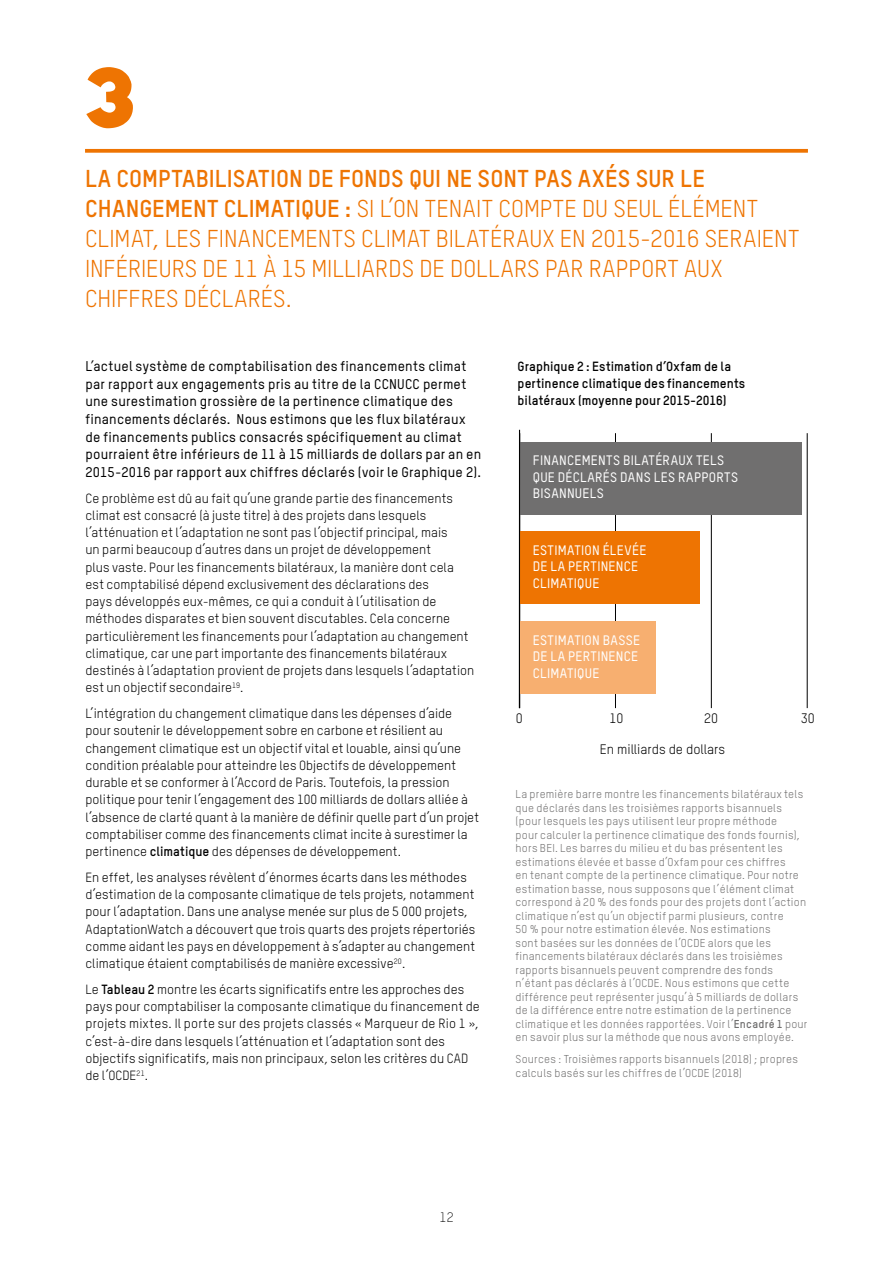
<style>
.page{position:relative;width:893px;height:1263px;background:#fff}
.page>*{position:absolute;margin:0;border:0;box-sizing:border-box;transform-origin:0 0}
.t1{font:84px "Oxfam Global Headline";color:#ee7402}
.t2{font:24px/30px "Oxfam TSTARPRO";letter-spacing:.005em;color:#ee7402}
.t3{font:500 13.8px/17.5px "Oxfam TSTARPRO";letter-spacing:.015em;color:#000}
.t4{font:500 13.5px/16.5px "Oxfam TSTARPRO";letter-spacing:.02em;color:#fff}
.t5{font:13.5px "Oxfam TSTARPRO";color:#000}
.t6{font:300 13.5px "Oxfam TSTARPRO";color:#000}
.t7{font:13.2px/17.2px "Oxfam TSTARPRO";letter-spacing:.005em;color:#000}
.t8{font:700 13.2px/17.2px "Oxfam TSTARPRO";letter-spacing:.005em;color:#000}
.t9{font:11.25px/13.5px "Oxfam TSTARPRO";letter-spacing:.02em;color:#706f6f}
.s1{font-weight:700}
</style>
<div class="page">
<svg style="left:85px;top:149px;width:723px;height:4px;background:#ef7e14"></svg>
<hr style="left:615px;top:433px;width:1px;height:275px;background:#000">
<hr style="left:711px;top:433px;width:1px;height:275px;background:#000">
<hr style="left:807px;top:433px;width:1px;height:275px;background:#000">
<div style="left:520px;top:442px;width:281px;height:72px;background:#706f6f"></div>
<div style="left:520px;top:531px;width:180px;height:73px;background:#ee7402"></div>
<div style="left:520px;top:621px;width:136px;height:72px;background:#f7af70"></div>
<hr style="left:519px;top:430px;width:1px;height:278px;background:#000">
<h1 class="t1" style="left:85px;top:25px;width:52px">3</h1>
<p class="t2" style="left:85px;top:164px;width:716px"><span class="s1">LA COMPTABILISATION DE FONDS QUI NE SONT PAS AXÉS SUR LE CHANGEMENT CLIMATIQUE :</span> SI L’ON TENAIT COMPTE DU SEUL ÉLÉMENT CLIMAT, LES FINANCEMENTS CLIMAT BILATÉRAUX EN 2015-2016 SERAIENT INFÉRIEURS DE 11 À 15 MILLIARDS DE DOLLARS PAR RAPPORT AUX CHIFFRES DÉCLARÉS.</p>
<p class="t3" style="left:85px;top:357px;width:397px">L’actuel système de comptabilisation des financements climat par rapport aux engagements pris au titre de la CCNUCC permet une surestimation grossière de la pertinence climatique des financements déclarés. Nous estimons que les flux bilatéraux de financements publics consacrés spécifiquement au climat pourraient être inférieurs de 11 à 15 milliards de dollars par an en 2015-2016 par rapport aux chiffres déclarés (voir le Graphique 2).</p>
<p class="t7" style="left:85px;top:489px;width:390px">Ce problème est dû au fait qu’une grande partie des financements climat est consacré (à juste titre) à des projets dans lesquels l’atténuation et l’adaptation ne sont pas l’objectif principal, mais<br>un parmi beaucoup d’autres dans un projet de développement<br>plus vaste. Pour les financements bilatéraux, la manière dont cela est comptabilisé dépend exclusivement des déclarations des<br>pays développés eux-mêmes, ce qui a conduit à l’utilisation de méthodes disparates et bien souvent discutables. Cela concerne particulièrement les financements pour l’adaptation au changement climatique, car une part importante des financements bilatéraux destinés à l’adaptation provient de projets dans lesquels l’adaptation est un objectif secondaire<sup>19</sup>.</p>
<p class="t7" style="left:85px;top:705px;width:395px">L’intégration du changement climatique dans les dépenses d’aide pour soutenir le développement sobre en carbone et résilient au changement climatique est un objectif vital et louable, ainsi qu’une condition préalable pour atteindre les Objectifs de développement durable et se conformer à l’Accord de Paris. Toutefois, la pression politique pour tenir l’engagement des 100 milliards de dollars alliée à l’absence de clarté quant à la manière de définir quelle part d’un projet comptabiliser comme des financements climat incite à surestimer la pertinence <span class="s1">climatique</span> des dépenses de développement.</p>
<p class="t7" style="left:85px;top:868px;width:391px">En effet, les analyses révèlent d’énormes écarts dans les méthodes d’estimation de la composante climatique de tels projets, notamment pour l’adaptation. Dans une analyse menée sur plus de 5 000 projets, AdaptationWatch a découvert que trois quarts des projets répertoriés comme aidant les pays en développement à s’adapter au changement climatique étaient comptabilisés de manière excessive<sup>20</sup>.</p>
<p class="t7" style="left:85px;top:980px;width:396px">Le <span class="s1">Tableau 2</span> montre les écarts significatifs entre les approches des pays pour comptabiliser la composante climatique du financement de projets mixtes. Il porte sur des projets classés « Marqueur de Rio 1 », c’est-à-dire dans lesquels l’atténuation et l’adaptation sont des objectifs significatifs, mais non principaux, selon les critères du CAD de l’OCDE<sup>21</sup>.</p>
<p class="t8" style="left:518px;top:357px;width:229px">Graphique 2 : Estimation d’Oxfam de la pertinence climatique des financements bilatéraux (moyenne pour 2015-2016)</p>
<p class="t4" style="left:533px;top:452px;width:207px">FINANCEMENTS BILATÉRAUX TELS<br>QUE DÉCLARÉS DANS LES RAPPORTS<br>BISANNUELS</p>
<p class="t4" style="left:533px;top:541px;width:115px">ESTIMATION ÉLEVÉE<br>DE LA PERTINENCE<br>CLIMATIQUE</p>
<p class="t4" style="left:533px;top:631px;width:109px">ESTIMATION BASSE<br>DE LA PERTINENCE<br>CLIMATIQUE</p>
<p class="t5" style="left:516px;top:710px;width:8px">0</p>
<p class="t5" style="left:609px;top:710px;width:16px">10</p>
<p class="t5" style="left:704px;top:710px;width:15px">20</p>
<p class="t5" style="left:801px;top:710px;width:15px">30</p>
<p class="t5" style="left:600px;top:741px;width:127px">En milliards de dollars</p>
<p class="t9" style="left:515px;top:787px;width:293px">La première barre montre les financements bilatéraux tels que déclarés dans les troisièmes rapports bisannuels (pour lesquels les pays utilisent leur propre méthode<br>pour calculer la pertinence climatique des fonds fournis), hors BEI. Les barres du milieu et du bas présentent les estimations élevée et basse d’Oxfam pour ces chiffres<br>en tenant compte de la pertinence climatique. Pour notre estimation basse, nous supposons que l’élément climat correspond à 20 % des fonds pour des projets dont l’action climatique n’est qu’un objectif parmi plusieurs, contre<br>50 % pour notre estimation élevée. Nos estimations<br>sont basées sur les données de l’OCDE alors que les financements bilatéraux déclarés dans les troisièmes rapports bisannuels peuvent comprendre des fonds n’étant pas déclarés à l’OCDE. Nous estimons que cette différence peut représenter jusqu’à 5 milliards de dollars de la différence entre notre estimation de la pertinence climatique et les données rapportées. Voir l’<span class="s1">Encadré 1</span> pour en savoir plus sur la méthode que nous avons employée.</p>
<p class="t9" style="left:515px;top:1052px;width:284px">Sources : Troisièmes rapports bisannuels (2018) ; propres calculs basés sur les chiffres de l’OCDE (2018)</p>
<p class="t6" style="left:439px;top:1209px;width:16px">12</p>
</div>
